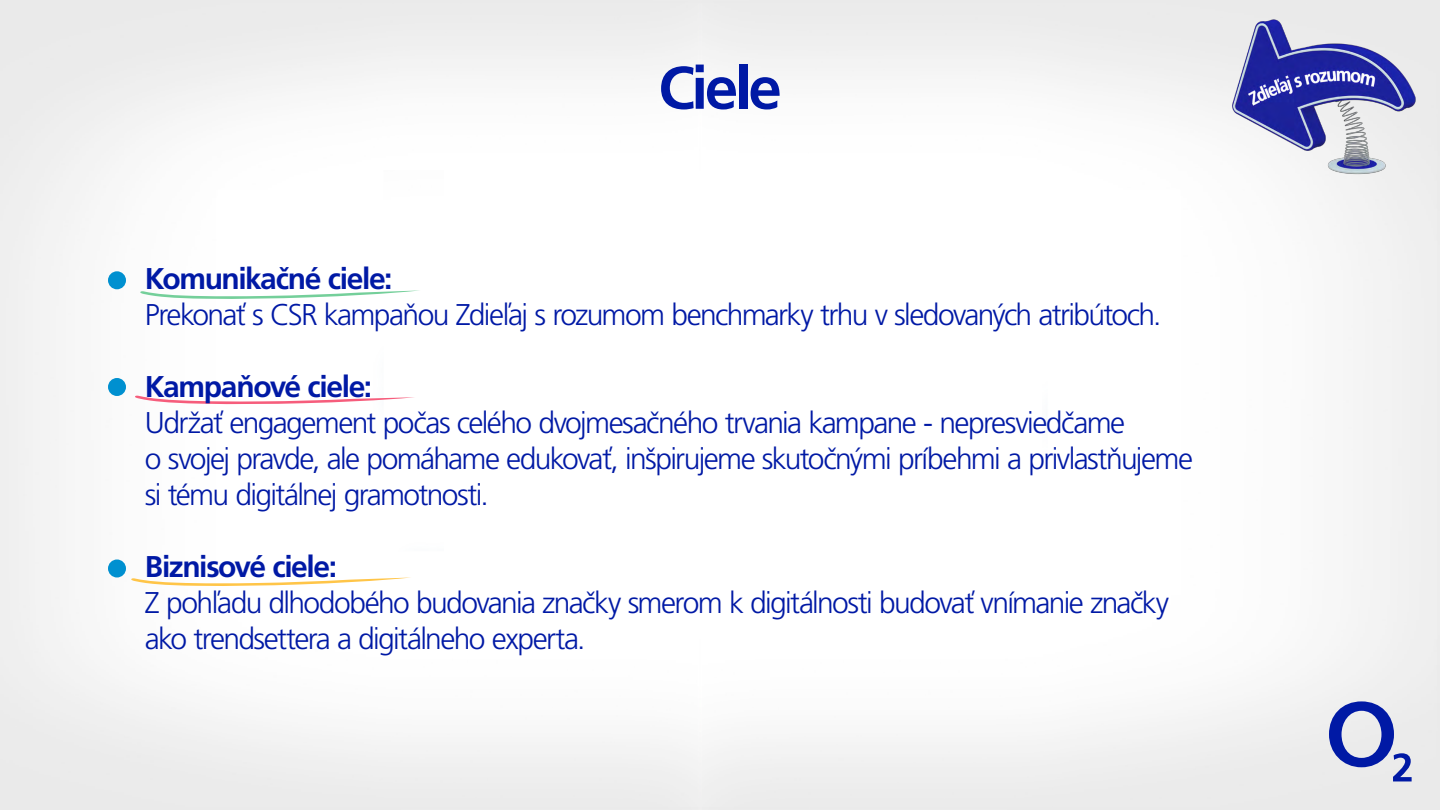
<style>
.page{position:relative;width:1440px;height:810px;background:#fff}
.page>*{position:absolute;margin:0;border:0;box-sizing:border-box;transform-origin:0 0}
.t1{font:700 60px "Frutiger CE";letter-spacing:-.055em;color:#0019a5}
.t2{font:300 30px/36px "Frutiger CE";letter-spacing:-.055em;color:#0019a5}
.t3{font:700 30px "Frutiger CE";letter-spacing:-.045em;color:#0019a5}
</style>
<div class="page">
<img style="left:0;top:0;width:1440px;height:810px">
<svg style="left:1329px;top:701px;width:83px;height:80px"></svg>
<div style="left:108px;top:271px;width:18px;height:18px;background:#0090d0;border-radius:50%"></div>
<div style="left:108px;top:378px;width:18px;height:18px;background:#0090d0;border-radius:50%"></div>
<div style="left:108px;top:560px;width:18px;height:18px;background:#0090d0;border-radius:50%"></div>
<img style="left:1199px;top:6px;width:239px;height:180px">
<svg style="left:140px;top:290px;width:281px;height:9px"></svg>
<svg style="left:135px;top:396px;width:280px;height:8px"></svg>
<svg style="left:131px;top:578px;width:280px;height:8px"></svg>
<h1 class="t1" style="left:658px;top:54px;width:125px">Ciele</h1>
<p class="t3" style="left:145px;top:262px;width:249px">Komunikačné ciele:</p>
<p class="t2" style="left:145px;top:297px;width:1018px">Prekonať s CSR kampaňou Zdieľaj s rozumom benchmarky trhu v sledovaných atribútoch.</p>
<p class="t3" style="left:145px;top:370px;width:229px">Kampaňové ciele:</p>
<p class="t2" style="left:145px;top:405px;width:1050px">Udržať engagement počas celého dvojmesačného trvania kampane - nepresviedčame<br>o svojej pravde, ale pomáhame edukovať, inšpirujeme skutočnými príbehmi a privlastňujeme si tému digitálnej gramotnosti.</p>
<p class="t3" style="left:145px;top:550px;width:194px">Biznisové ciele:</p>
<p class="t2" style="left:145px;top:585px;width:1026px">Z pohľadu dlhodobého budovania značky smerom k digitálnosti budovať vnímanie značky ako trendsettera a digitálneho experta.</p>
</div>
